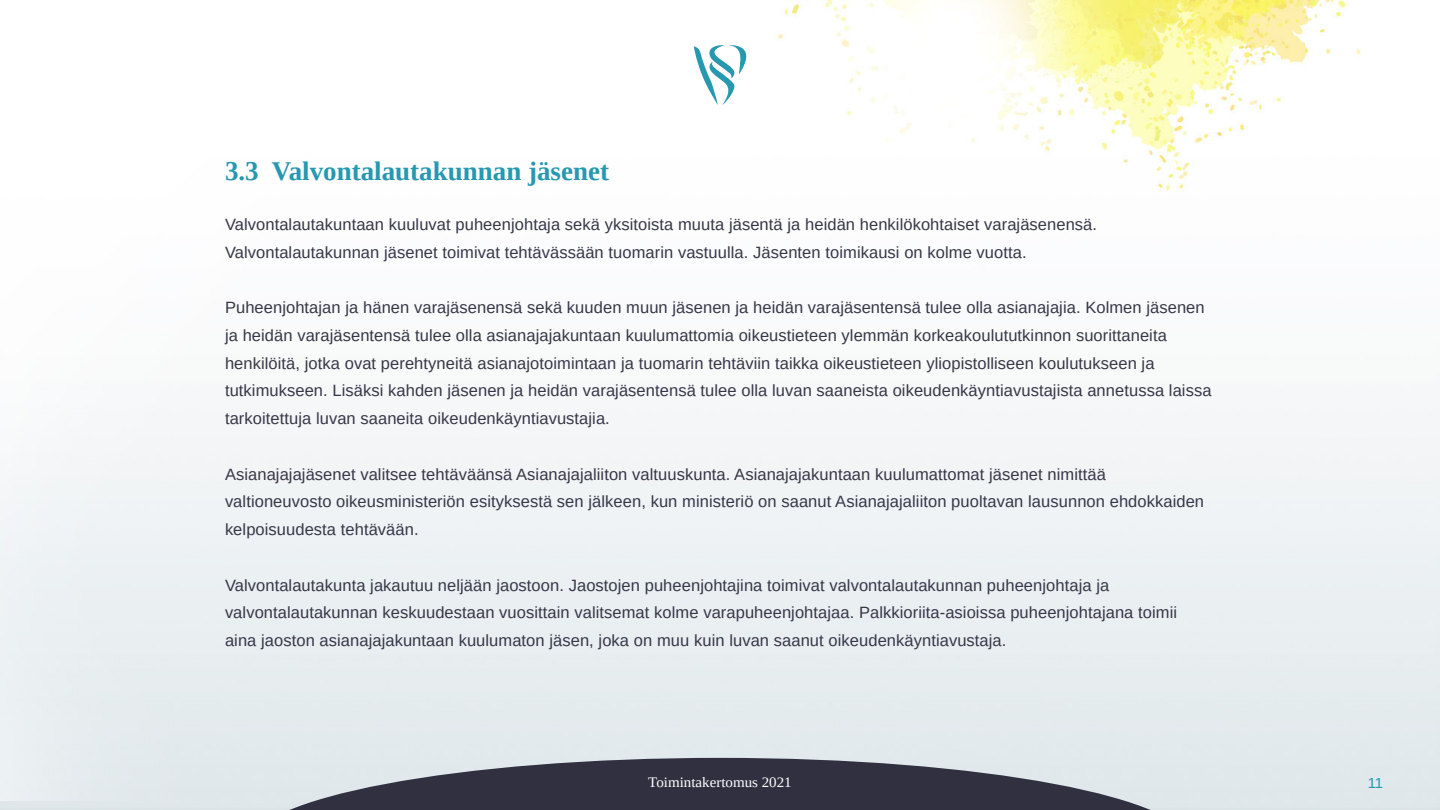
<style>
.page{position:relative;width:1440px;height:810px;background:#fff}
.page>*{position:absolute;margin:0;border:0;box-sizing:border-box;transform-origin:0 0}
.Toimintakertomus_202{font:700 27px "Liberation Serif";color:#2698b0}
.Toimintakertomus_202-2{font:16.35px/27.8px "Liberation Sans";letter-spacing:.005em;color:#363647}
.t1{font:14.55px "Liberation Serif";color:#fff}
.t2{font:14.55px "Liberation Sans";color:#2698b0}
</style>
<div class="page">
<img style="left:0;top:0;width:1440px;height:810px">
<svg style="left:248px;top:758px;width:944px;height:52px;background:#6c6f7b"></svg>
<svg style="left:693px;top:45px;width:64px;height:65px"></svg>
<p class="Toimintakertomus_202" style="left:225px;top:152px;width:386px">3.3 Valvontalautakunnan jäsenet</p>
<p class="Toimintakertomus_202-2" style="left:225px;top:210px;width:874px">Valvontalautakuntaan kuuluvat puheenjohtaja sekä yksitoista muuta jäsentä ja heidän henkilökohtaiset varajäsenensä.<br>Valvontalautakunnan jäsenet toimivat tehtävässään tuomarin vastuulla. Jäsenten toimikausi on kolme vuotta.</p>
<p class="Toimintakertomus_202-2" style="left:225px;top:294px;width:988px">Puheenjohtajan ja hänen varajäsenensä sekä kuuden muun jäsenen ja heidän varajäsentensä tulee olla asianajajia. Kolmen jäsenen ja heidän varajäsentensä tulee olla asianajajakuntaan kuulumattomia oikeustieteen ylemmän korkeakoulututkinnon suorittaneita henkilöitä, jotka ovat perehtyneitä asianajotoimintaan ja tuomarin tehtäviin taikka oikeustieteen yliopistolliseen koulutukseen ja tutkimukseen. Lisäksi kahden jäsenen ja heidän varajäsentensä tulee olla luvan saaneista oikeudenkäyntiavustajista annetussa laissa tarkoitettuja luvan saaneita oikeudenkäyntiavustajia.</p>
<p class="Toimintakertomus_202-2" style="left:225px;top:460px;width:981px">Asianajajajäsenet valitsee tehtäväänsä Asianajajaliiton valtuuskunta. Asianajajakuntaan kuulumattomat jäsenet nimittää valtioneuvosto oikeusministeriön esityksestä sen jälkeen, kun ministeriö on saanut Asianajajaliiton puoltavan lausunnon ehdokkaiden kelpoisuudesta tehtävään.</p>
<p class="Toimintakertomus_202-2" style="left:225px;top:571px;width:954px">Valvontalautakunta jakautuu neljään jaostoon. Jaostojen puheenjohtajina toimivat valvontalautakunnan puheenjohtaja ja valvontalautakunnan keskuudestaan vuosittain valitsemat kolme varapuheenjohtajaa. Palkkioriita-asioissa puheenjohtajana toimii aina jaoston asianajajakuntaan kuulumaton jäsen, joka on muu kuin luvan saanut oikeudenkäyntiavustaja.</p>
<p class="t1" style="left:648px;top:773px;width:145px">Toimintakertomus 2021</p>
<p class="t2" style="left:1368px;top:774px;width:17px">11</p>
</div>
